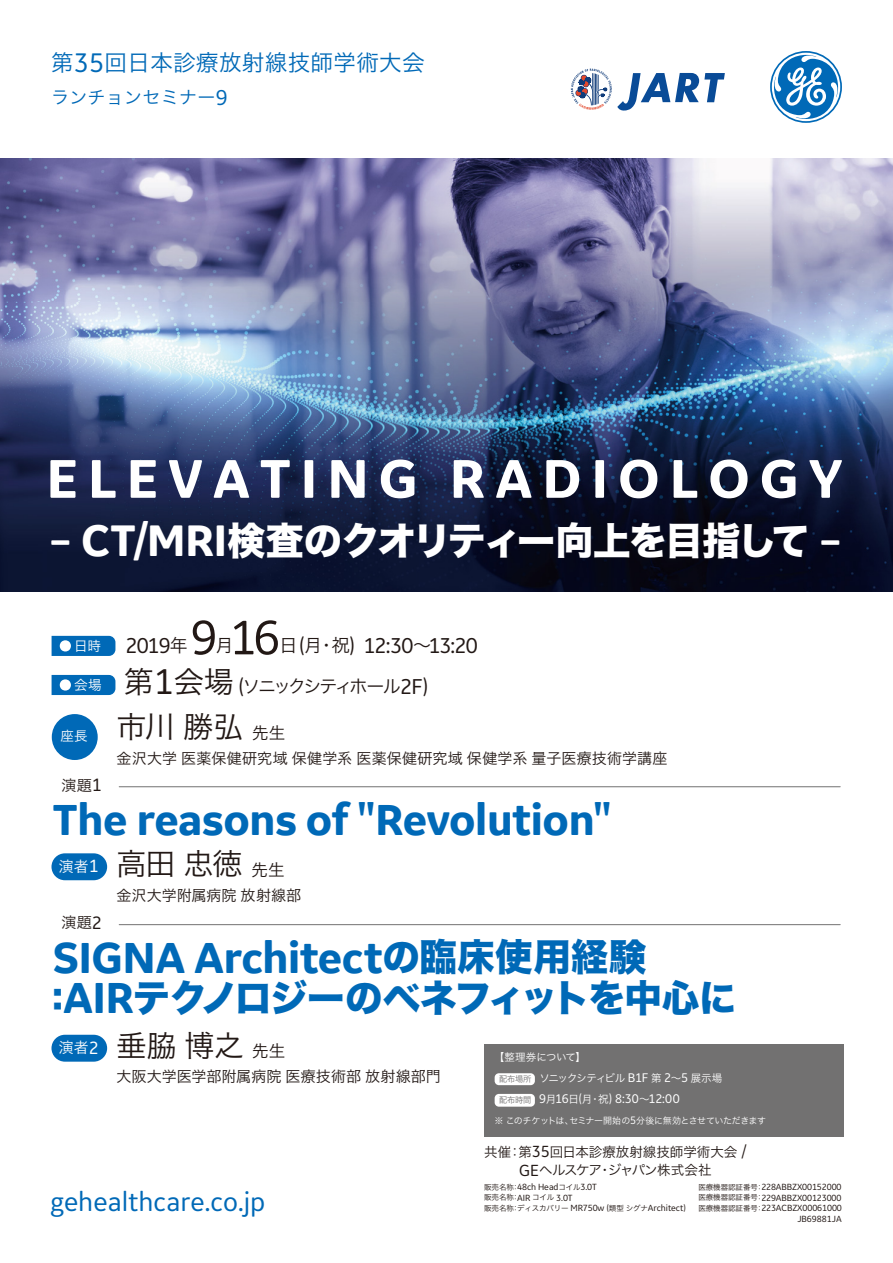
<style>
.page{position:relative;width:893px;height:1263px;background:#fff}
.page>*{position:absolute;margin:0;border:0;box-sizing:border-box;transform-origin:0 0}
.t1{font:50.7px "GE Inspira Sans";color:#221815}
.t2{font:700 46.8px "GE Inspira Sans";letter-spacing:-.015em;color:#0069b7}
.t3{font:38.1px "Hira Kaku Std N W8";letter-spacing:-.06em;color:#fff}
.t4{font:37.5px "Hira Kaku Std N W8";letter-spacing:-.035em;color:#0069b7}
.t5{font:30px "Hira Kaku Pro N W3";color:#221815}
.t6{font:28.2px "GE Inspira Sans";color:#0069b7}
.t7{font:22.5px "GE Inspira Sans";letter-spacing:-.035em;color:#221815}
.t8{font:22.5px "Hira Kaku Pro N W3";letter-spacing:.015em;color:#0069b7}
.t9{font:18px "Hira Kaku Pro N W3";letter-spacing:-.155em;color:#221815}
.t10{font:18px "Hira Kaku Pro N W3";letter-spacing:.015em;color:#0069b7}
.t11{font:15px "Hira Kaku Pro N W3";letter-spacing:.01em;color:#221815}
.t12{font:14.85px "Hira Kaku Pro N W3";color:#fff}
.t13{font:13.5px/18.8px "Hira Kaku Pro N W3";color:#221815}
.t14{font:13.5px "Hira Kaku Pro N W3";color:#fff}
.t15{font:13.2px "GE Inspira Sans";letter-spacing:-.005em;color:#fff}
.t16{font:10.5px/21px "Hira Kaku Pro N W3";letter-spacing:-.06em;color:#fff}
.t17{font:9.3px/10.5px "GE Inspira Sans";letter-spacing:-.01em;color:#221815}
.t18{font:9px "Hira Kaku Pro N W3";letter-spacing:-.04em;color:#fff}
.t19{font:7.5px/10.5px "Hira Kaku Pro N W3";letter-spacing:-.015em;color:#221815}
.s1{font-family:"GE Inspira Sans";font-size:28.2px}
.s2{font-family:"GE Inspira Sans";font-size:22.5px}
.s3{font-family:"GE Inspira Sans";font-weight:700;font-size:47.7px}
.s4{font-family:"Hira Kaku Pro N W3";font-size:18px}
.s5{font-size:30px}
.s6{font-family:"GE Inspira Sans";font-size:37.5px}
.s7{font-size:16.5px}
.s8{font-family:"GE Inspira Sans";font-size:18.75px}
.s9{font-family:"GE Inspira Sans";font-size:18.6px}
.s10{font-family:"Hira Kaku Std N W8";font-weight:400;font-size:37.5px}
.s11{font-size:33.75px}
.s12{font-family:"GE Inspira Sans";font-weight:700;font-size:46.8px}
.s13{font-size:8.25px;color:#727171}
.s14{font-family:"GE Inspira Sans";font-size:13.2px}
.s15{font-family:"Hira Kaku Pro N W3";font-size:8.25px;color:#727171}
.s16{font-family:"Hira Kaku Pro N W3";font-size:10.5px}
.s17{font-family:"GE Inspira Sans";font-size:11.25px}
.s18{font-family:"GE Inspira Sans";font-size:16.8px}
.s19{font-family:"Hira Kaku Pro N W3";font-size:7.5px}
.s20{font-family:"GE Inspira Sans";font-size:9.3px}
</style>
<div class="page">
<img style="left:0;top:158px;width:893px;height:434px">
<svg style="left:52px;top:675px;width:63px;height:20px"></svg>
<svg style="left:52px;top:636px;width:63px;height:20px"></svg>
<div style="left:52px;top:714px;width:46px;height:46px;background:#0069b7;border-radius:50%"></div>
<div style="left:51px;top:853px;width:56px;height:27px;background:#0069b7;border-radius:13px"></div>
<hr style="left:119px;top:786px;width:721px;height:1px;background:#727171">
<div style="left:51px;top:1035px;width:56px;height:27px;background:#0069b7;border-radius:13px"></div>
<hr style="left:119px;top:924px;width:721px;height:1px;background:#727171">
<div style="left:484px;top:1044px;width:359px;height:92px;background:#727171"></div>
<div style="left:495px;top:1073px;width:40px;height:12px;background:#fff;border-radius:4px"></div>
<div style="left:495px;top:1094px;width:40px;height:13px;background:#fff;border-radius:4px"></div>
<svg style="left:770px;top:51px;width:72px;height:72px"></svg>
<svg style="left:571px;top:69px;width:154px;height:42px"></svg>
<svg style="left:50px;top:460px;width:25px;height:38px"></svg>
<svg style="left:92px;top:460px;width:24px;height:38px"></svg>
<svg style="left:131px;top:460px;width:25px;height:38px"></svg>
<svg style="left:169px;top:460px;width:33px;height:38px"></svg>
<svg style="left:214px;top:460px;width:35px;height:38px"></svg>
<svg style="left:261px;top:460px;width:29px;height:38px"></svg>
<div style="left:305px;top:460px;width:8px;height:38px;background:#fff"></div>
<svg style="left:331px;top:460px;width:34px;height:38px"></svg>
<svg style="left:381px;top:459px;width:33px;height:39px"></svg>
<svg style="left:454px;top:460px;width:30px;height:38px"></svg>
<svg style="left:496px;top:460px;width:35px;height:38px"></svg>
<svg style="left:546px;top:460px;width:33px;height:38px"></svg>
<div style="left:595px;top:460px;width:9px;height:38px;background:#fff"></div>
<svg style="left:620px;top:459px;width:37px;height:39px"></svg>
<svg style="left:674px;top:460px;width:23px;height:38px"></svg>
<svg style="left:710px;top:459px;width:38px;height:39px"></svg>
<svg style="left:762px;top:459px;width:33px;height:39px"></svg>
<svg style="left:809px;top:460px;width:33px;height:38px"></svg>
<h3 class="t8" style="left:51px;top:42px;width:375px">第<span class="s1">35</span>回日本診療放射線技師学術大会</h3>
<h3 class="t10" style="left:51px;top:81px;width:178px">ランチョンセミナー<span class="s2">9</span></h3>
<h3 class="t3" style="left:49px;top:519px;width:794px"><span class="s3">– CT/MRI</span>検査のクオリティー向上を目指して <span class="s3">–</span></h3>
<h1 class="t1" style="left:191px;top:606px;width:91px">916</h1>
<h3 class="t9" style="left:215px;top:629px;width:19px">月</h3>
<h3 class="t7" style="left:279px;top:631px;width:200px"><span class="s4">日</span> (<span class="s4">月・祝</span>) 12:30<span class="s4">～</span>13:20</h3>
<h3 class="t9" style="left:74px;top:670px;width:356px"><sup>会場</sup> <span class="s5">第</span><span class="s6">1</span><span class="s5">会場</span> <span class="s2">(</span>ソニックシティホール<span class="s2">2F)</span></h3>
<h3 class="t7" style="left:126px;top:631px;width:64px">2019<span class="s4">年</span></h3>
<h3 class="t14" style="left:74px;top:634px;width:28px">日時</h3>
<h3 class="t14" style="left:60px;top:724px;width:29px">座長</h3>
<h3 class="t5" style="left:117px;top:700px;width:170px">市川勝弘<span class="s7">先生</span></h3>
<h3 class="t11" style="left:117px;top:745px;width:552px">金沢大学医薬保健研究域保健学系医薬保健研究域保健学系量子医療技術学講座</h3>
<h3 class="t11" style="left:62px;top:771px;width:42px">演題<span class="s8">1</span></h3>
<h2 class="t2" style="left:53px;top:791px;width:560px">The reasons of "Revolution"</h2>
<h3 class="t12" style="left:59px;top:853px;width:41px">演者<span class="s9">1</span></h3>
<h3 class="t5" style="left:116px;top:837px;width:170px">高田忠徳<span class="s7">先生</span></h3>
<h3 class="t11" style="left:116px;top:882px;width:186px">金沢大学附属病院放射線部</h3>
<h3 class="t11" style="left:62px;top:909px;width:42px">演題<span class="s8">2</span></h3>
<h2 class="t2" style="left:53px;top:929px;width:595px">SIGNA Architect<span class="s10">の臨床使用経験</span></h2>
<h3 class="t4" style="left:41px;top:977px;width:697px"><span class="s11">：</span><span class="s12">AIR</span>テクノロジーのベネフィットを中心に</h3>
<p class="t16" style="left:499px;top:1046px;width:225px;text-indent:-5px">【整理券について】<br><span class="s13">配布場所</span> ソニックシティビル <span class="s14">B1F</span> 第 <span class="s14">2</span>～<span class="s14">5</span> 展示場</p>
<h3 class="t15" style="left:499px;top:1091px;width:182px"><span class="s15">配布時間</span> 9<span class="s16">月</span>16<span class="s16">日</span>(<span class="s16">月・祝</span>) 8:30<span class="s16">～</span>12:00</h3>
<p class="t18" style="left:494px;top:1113px;width:273px">※ このチケットは、セミナー開始の<span class="s17">5</span>分後に無効とさせていただきます</p>
<h3 class="t5" style="left:116px;top:1019px;width:171px">垂脇博之<span class="s7">先生</span></h3>
<h3 class="t11" style="left:116px;top:1063px;width:326px">大阪大学医学部附属病院医療技術部放射線部門</h3>
<h3 class="t12" style="left:59px;top:1034px;width:41px">演者<span class="s9">2</span></h3>
<h3 class="t6" style="left:50px;top:1184px;width:216px">gehealthcare.co.jp</h3>
<h3 class="t13" style="left:484px;top:1141px;width:264px">共催：第<span class="s18">35</span>回日本診療放射線技師学術大会 <span class="s18">/</span>　　 <span class="s18">GE</span>ヘルスケア・ジャパン株式会社</h3>
<p class="t17" style="left:484px;top:1181px;width:114px"><span class="s19">販売名称：</span>48ch Head<span class="s19">コイル</span>3.0T</p>
<p class="t19" style="left:484px;top:1192px;width:203px">販売名称：<span class="s20">AIR</span> コイル <span class="s20">3.0T<br></span>販売名称：ディスカバリー <span class="s20">MR750w (</span>類型シグナ<span class="s20">Architect)</span></p>
<p class="t17" style="left:698px;top:1181px;width:145px"><span class="s19">医療機器認証番号：</span>228ABBZX00152000<span class="s19">医療機器認証番号：</span>229ABBZX00123000</p>
<p class="t17" style="left:698px;top:1202px;width:145px"><span class="s19">医療機器認証番号：</span>223ACBZX00061000</p>
<p class="t17" style="left:797px;top:1213px;width:46px">JB69881JA</p>
</div>
